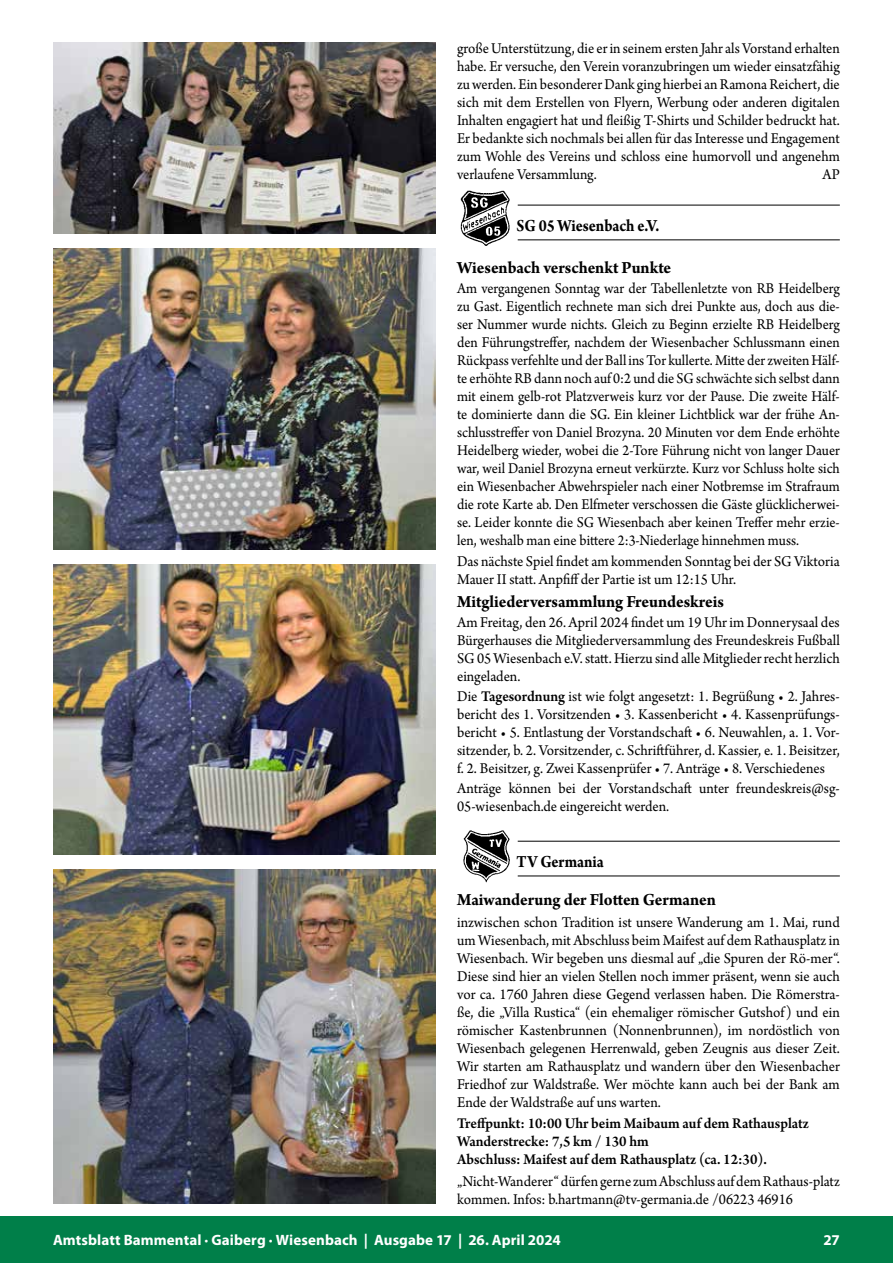
<style>
.page{position:relative;width:893px;height:1263px;background:#fff}
.page>*{position:absolute;margin:0;border:0;box-sizing:border-box;transform-origin:0 0}
.t1{font:700 18px "Arno Pro";letter-spacing:-.005em;color:#000;scale:.95 1}
.t2{font:700 18px/38px "Arno Pro";letter-spacing:-.005em;color:#000;scale:.88 1}
.t3{font:15.75px/18px "Arno Pro";color:#000;scale:.95 1}
.t4{font:15.75px/18px "Arno Pro";color:#000;text-align:justify;scale:.93 1}
.t5{font:15.75px/18px "Arno Pro";color:#000;text-align:justify;scale:.94 1}
.t6{font:600 15.75px/18px "Arno Pro";color:#000;scale:.95 1}
.t7{font:700 15px "Myriad Pro";letter-spacing:.005em;color:#fff}
.s1{font-weight:600}
</style>
<div class="page">
<div style="left:0;top:1216px;width:893px;height:47px;background:#007f49"></div>
<hr style="left:518px;top:205px;width:322px;height:1px;background:#000">
<hr style="left:518px;top:239px;width:322px;height:1px;background:#000">
<hr style="left:518px;top:841px;width:322px;height:1px;background:#000">
<hr style="left:518px;top:875px;width:322px;height:1px;background:#000">
<img style="left:460px;top:190px;width:50px;height:56px">
<img style="left:463px;top:830px;width:47px;height:53px">
<img style="left:53px;top:43px;width:383px;height:191px">
<img style="left:53px;top:249px;width:383px;height:300px">
<img style="left:53px;top:564px;width:383px;height:290px">
<img style="left:53px;top:870px;width:383px;height:333px">
<p class="t5" style="left:457px;top:40px;width:409px">große Unterstützung, die er in seinem ersten Jahr als Vorstand erhalten habe. Er versuche, den Verein voranzubringen um wieder einsatzfähig zu werden. Ein besonderer Dank ging hierbei an Ramona Reichert, die sich mit dem Erstellen von Flyern, Werbung oder anderen digitalen Inhalten engagiert hat und fleißig T-Shirts und Schilder bedruckt hat.<br>Er bedankte sich nochmals bei allen für das Interesse und Engagement zum Wohle des Vereins und schloss eine humorvoll und angenehm verlaufene Versammlung.</p>
<p class="t5" style="left:823px;top:166px;width:20px">AP</p>
<p class="t2" style="left:517px;top:207px;width:164px">SG 05 Wiesenbach e.V.</p>
<p class="t1" style="left:457px;top:257px;width:227px">Wiesenbach verschenkt Punkte</p>
<p class="t4" style="left:457px;top:280px;width:413px">Am vergangenen Sonntag war der Tabellenletzte von RB Heidelberg zu Gast. Eigentlich rechnete man sich drei Punkte aus, doch aus die&shy;ser Nummer wurde nichts. Gleich zu Beginn erzielte RB Heidelberg den Führungstreffer, nachdem der Wiesenbacher Schlussmann einen Rückpass verfehlte und der Ball ins Tor kullerte. Mitte der zweiten Hälf&shy;te erhöhte RB dann noch auf 0:2 und die SG schwächte sich selbst dann mit einem gelb-rot Platzverweis kurz vor der Pause. Die zweite Hälf&shy;te dominierte dann die SG. Ein kleiner Lichtblick war der frühe An&shy;schlusstreffer von Daniel Brozyna. 20 Minuten vor dem Ende erhöhte Heidelberg wieder, wobei die 2-Tore Führung nicht von langer Dauer war, weil Daniel Brozyna erneut verkürzte. Kurz vor Schluss holte sich ein Wiesenbacher Abwehrspieler nach einer Notbremse im Strafraum die rote Karte ab. Den Elfmeter verschossen die Gäste glücklicherwei&shy;se. Leider konnte die SG Wiesenbach aber keinen Treffer mehr erzie&shy;len, weshalb man eine bittere 2:3-Niederlage hinnehmen muss.</p>
<p class="t3" style="left:457px;top:553px;width:404px">Das nächste Spiel findet am kommenden Sonntag bei der SG Viktoria<br>Mauer II statt. Anpfiff der Partie ist um 12:15 Uhr.</p>
<p class="t1" style="left:457px;top:591px;width:282px">Mitgliederversammlung Freundeskreis</p>
<p class="t3" style="left:457px;top:614px;width:404px;text-align:justify">Am Freitag, den 26. April 2024 findet um 19 Uhr im Donnerysaal des Bürgerhauses die Mitgliederversammlung des Freundeskreis Fußball SG 05 Wiesenbach e.V. statt. Hierzu sind alle Mitglieder recht herzlich eingeladen.</p>
<p class="t3" style="left:457px;top:688px;width:404px;text-align:justify">Die <span class="s1">Tagesordnung</span> ist wie folgt angesetzt: 1. Begrüßung • 2. Jahres&shy;bericht des 1. Vorsitzenden • 3. Kassenbericht • 4. Kassenprüfungs&shy;bericht • 5. Entlastung der Vorstandschaft • 6. Neuwahlen, a. 1. Vor&shy;sitzender, b. 2. Vorsitzender, c. Schriftführer, d. Kassier, e. 1. Beisitzer, f. 2. Beisitzer, g. Zwei Kassenprüfer • 7. Anträge • 8. Verschiedenes</p>
<p class="t3" style="left:457px;top:780px;width:404px">Anträge können bei der Vorstandschaft unter freundeskreis@sg-<br>05-wiesenbach.de eingereicht werden.</p>
<p class="t2" style="left:457px;top:844px;width:295px;text-indent:60px">TV Germania<br>Maiwanderung der Flotten Germanen</p>
<p class="t3" style="left:457px;top:914px;width:404px;text-align:justify">inzwischen schon Tradition ist unsere Wanderung am 1. Mai, rund um Wiesenbach, mit Abschluss beim Maifest auf dem Rathausplatz in Wiesenbach. Wir begeben uns diesmal auf „die Spuren der Rö-mer“.<br>Diese sind hier an vielen Stellen noch immer präsent, wenn sie auch vor ca. 1760 Jahren diese Gegend verlassen haben. Die Römerstra&shy;ße, die „Villa Rustica“ (ein ehemaliger römischer Gutshof) und ein römischer Kastenbrunnen (Nonnenbrunnen), im nordöstlich von Wiesenbach gelegenen Herrenwald, geben Zeugnis aus dieser Zeit.<br>Wir starten am Rathausplatz und wandern über den Wiesenbacher Friedhof zur Waldstraße. Wer möchte kann auch bei der Bank am Ende der Waldstraße auf uns warten.</p>
<p class="t6" style="left:457px;top:1114px;width:372px">Treffpunkt: 10:00 Uhr beim Maibaum auf dem Rathausplatz<br>Wanderstrecke: 7,5 km / 130 hm<br>Abschluss: Maifest auf dem Rathausplatz (ca. 12:30).</p>
<p class="t3" style="left:457px;top:1173px;width:404px">„Nicht-Wanderer“ dürfen gerne zum Abschluss auf dem Rathaus-platz kommen. Infos: b.hartmann@tv-germania.de /06223 46916</p>
<p class="t7" style="left:53px;top:1230px;width:509px">Amtsblatt Bammental · Gaiberg · Wiesenbach | Ausgabe 17 | 26. April 2024</p>
<p class="t7" style="left:823px;top:1230px;width:18px">27</p>
</div>
